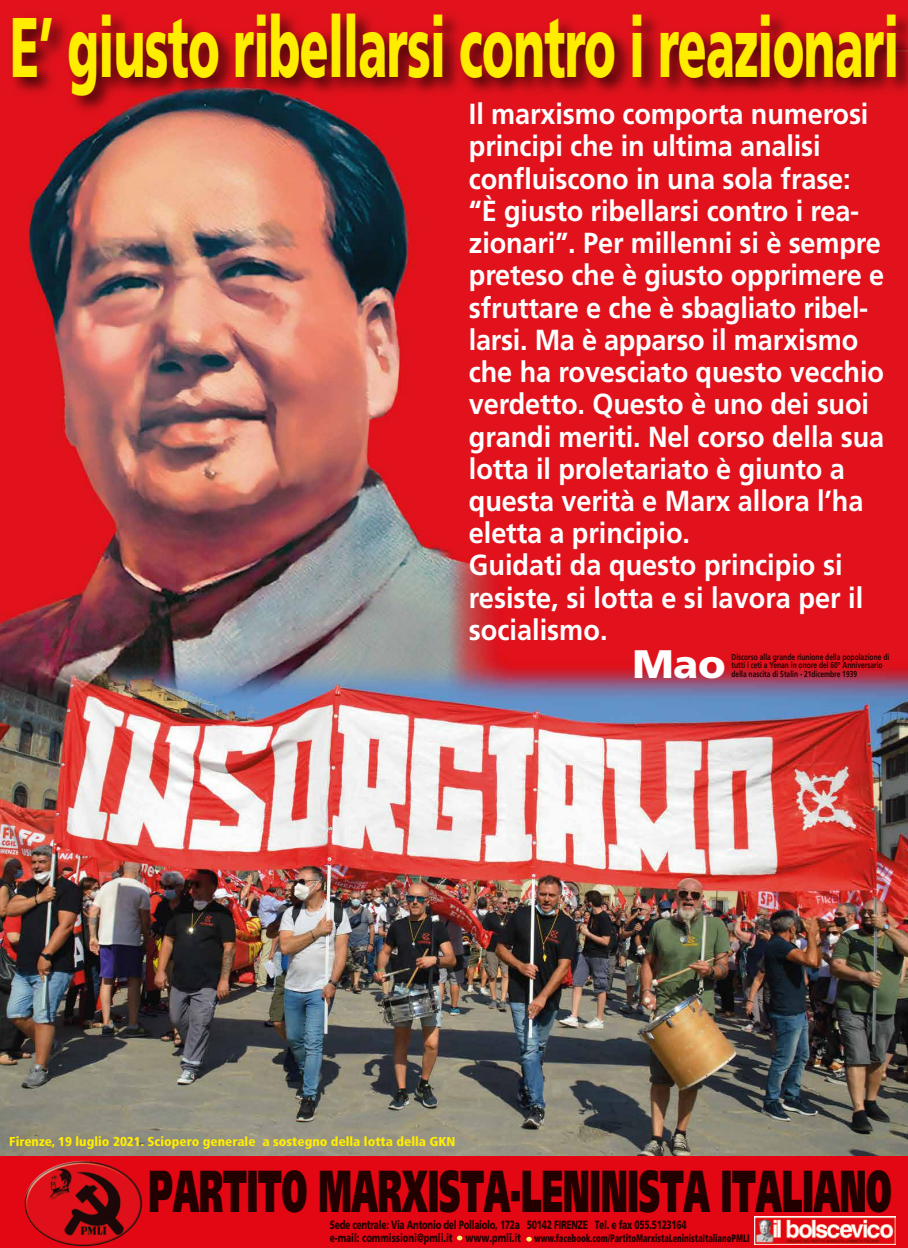
<style>
.page{position:relative;width:908px;height:1248px;background:#fff}
.page>*{position:absolute;margin:0;border:0;box-sizing:border-box;transform-origin:0 0}
.t1{font:900 84.5px "Frutiger LT Std";letter-spacing:-.015em;color:#ffed00;scale:.56 1}
.t2{font:900 59.1px "Frutiger LT Std";letter-spacing:-.005em;color:#200;scale:.53 1}
.t3{font:900 39.7px "Frutiger LT Std";color:#fff;scale:1.04 1}
.t4{font:700 29px/32.2px "Frutiger LT Std";letter-spacing:-.005em;color:#fff;scale:.93 1}
.t5{font:900 condensed 12.9px "Frutiger LT Std";color:#ffed00;scale:1.04 1}
.t6{font:900 12px "Frutiger LT Std";color:#200;scale:.71 1}
.t7{font:900 condensed 10.8px "Frutiger LT Std";color:#200;scale:.74 1}
.t8{font:700 8.6px/8.6px "Frutiger LT Std";color:#220100;scale:.78 1}
.s1{font-stretch:normal;font-size:12px}
</style>
<div class="page">
<img style="left:0;top:0;width:907px;height:1156px">
<div style="left:0;top:1156px;width:907px;height:91px;background:#e30613"></div>
<img style="left:24px;top:1160px;width:118px;height:85px">
<img style="left:754px;top:1216px;width:141px;height:27px">
<svg style="left:456px;top:1235px;width:6px;height:5px"></svg>
<svg style="left:526px;top:1236px;width:5px;height:5px"></svg>
<img style="left:1px;top:0;width:906px;height:122px">
<h1 class="t1" style="left:10px;top:-4px;width:1587px">E’ giusto ribellarsi contro i reazionari</h1>
<p class="t4" style="left:468px;top:98px;width:448px">Il marxismo comporta numerosi principi che in ultima analisi confluiscono in una sola frase: “È giusto ribellarsi contro i rea&shy;zionari”. Per millenni si è sempre preteso che è giusto opprimere e sfruttare e che è sbagliato ribel&shy;larsi. Ma è apparso il marxismo che ha rovesciato questo vecchio verdetto. Questo è uno dei suoi grandi meriti. Nel corso della sua lotta il proletariato è giunto a questa verità e Marx allora l’ha eletta a principio.<br>Guidati da questo principio si resiste, si lotta e si lavora per il socialismo.</p>
<h3 class="t3" style="left:632px;top:639px;width:91px">Mao</h3>
<p class="t8" style="left:731px;top:652px;width:204px">Discorso alla grande riunione della popolazione di tutti i ceti a Yenan in onore del 60° Anniversario della nascita di Stalin - 21dicembre 1939</p>
<p class="t5" style="left:9px;top:1133px;width:430px">Firenze, 19 luglio 2021. Sciopero generale a sostegno della lotta della GKN</p>
<h2 class="t2" style="left:148px;top:1155px;width:1402px">PARTITO MARXISTA-LENINISTA ITALIANO</h2>
<p class="t6" style="left:330px;top:1216px;width:503px">Sede centrale: Via Antonio del Pollaiolo, 172a 50142 FIRENZE Tel. e fax 055.5123164</p>
<p class="t7" style="left:329px;top:1231px;width:569px"><span class="s1">e-mail: commissioni@pmli.it www.pmli.it</span> www.facebook.com/PartitoMarxistaLeninistaItalianoPMLI</p>
</div>
